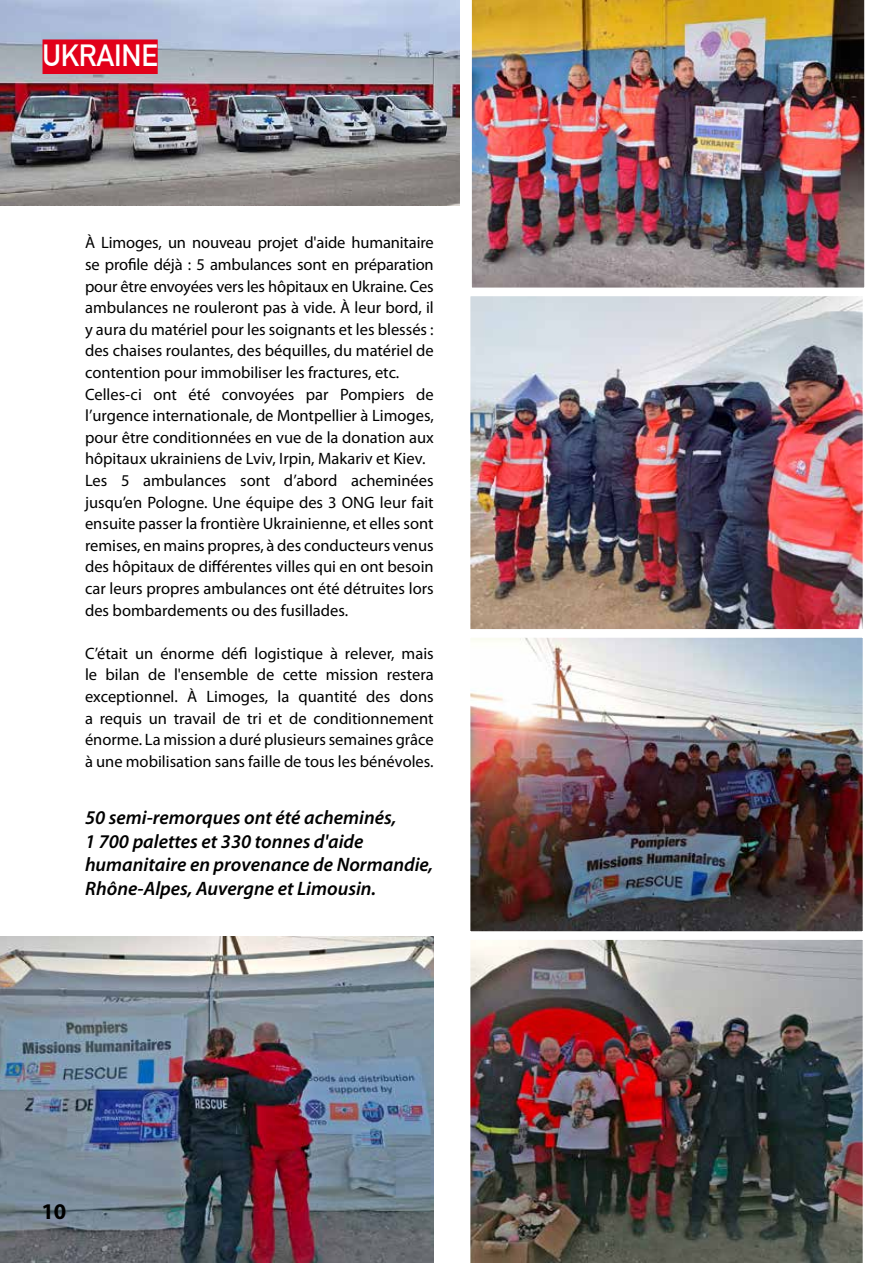
<style>
.page{position:relative;width:893px;height:1263px;background:#fff}
.page>*{position:absolute;margin:0;border:0;box-sizing:border-box;transform-origin:0 0}
.t1{font:700 30px "DIN Alternate";letter-spacing:-.01em;color:#fff}
.t2{font:700 22.5px "Myriad Pro";color:#000}
.t3{font:italic 600 19.5px/23.4px "Myriad Pro";color:#000}
.t4{font:16.5px/21.6px "Myriad Pro";color:#000}
</style>
<div class="page">
<img style="left:0;top:0;width:459px;height:205px">
<div style="left:43px;top:39px;width:115px;height:35px;background:#e2001a"></div>
<img style="left:470px;top:939px;width:393px;height:324px">
<img style="left:0;top:937px;width:434px;height:326px">
<img style="left:471px;top:297px;width:391px;height:331px">
<div style="left:467px;top:293px;width:399px;height:339px;border:3px solid #fff"></div>
<img style="left:471px;top:0;width:394px;height:288px">
<img style="left:471px;top:639px;width:391px;height:291px">
<div style="left:467px;top:635px;width:399px;height:299px;border:3px solid #fff"></div>
<h1 class="t1" style="left:43px;top:32px;width:117px">UKRAINE</h1>
<p class="t4" style="left:85px;top:232px;width:350px">À Limoges, un nouveau projet d'aide humanitaire se profile déjà : 5 ambulances sont en préparation pour être envoyées vers les hôpitaux en Ukraine. Ces ambulances ne rouleront pas à vide. À leur bord, il y aura du matériel pour les soignants et les blessés : des chaises roulantes, des béquilles, du matériel de contention pour immobiliser les fractures, etc.<br>Celles-ci ont été convoyées par Pompiers de l’urgence internationale, de Montpellier à Limoges, pour être conditionnées en vue de la donation aux hôpitaux ukrainiens de Lviv, Irpin, Makariv et Kiev.<br>Les 5 ambulances sont d’abord acheminées jusqu’en Pologne. Une équipe des 3 ONG leur fait ensuite passer la frontière Ukrainienne, et elles sont remises, en mains propres, à des conducteurs venus des hôpitaux de différentes villes qui en ont besoin car leurs propres ambulances ont été détruites lors des bombardements ou des fusillades.</p>
<p class="t4" style="left:85px;top:643px;width:350px;text-align:justify">C’était un énorme défi logistique à relever, mais le bilan de l'ensemble de cette mission restera exceptionnel. À Limoges, la quantité des dons a requis un travail de tri et de conditionnement énorme. La mission a duré plusieurs semaines grâce à une mobilisation sans faille de tous les bénévoles.</p>
<p class="t3" style="left:85px;top:806px;width:350px">50 semi-remorques ont été acheminés,<br>1 700 palettes et 330 tonnes d'aide humanitaire en provenance de Normandie, Rhône-Alpes, Auvergne et Limousin.</p>
<h2 class="t2" style="left:41px;top:1197px;width:26px">10</h2>
</div>
